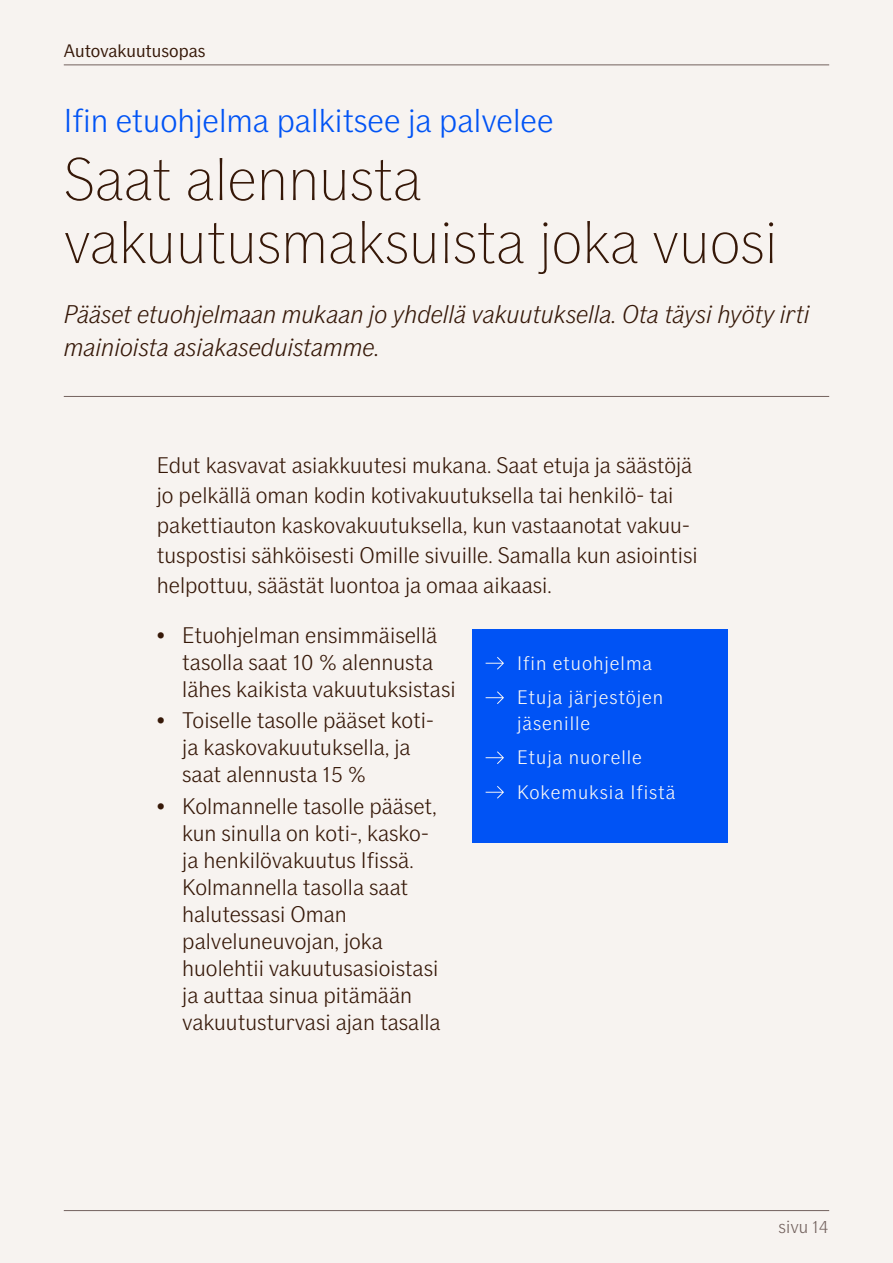
<style>
.page{position:relative;width:893px;height:1263px;background:#f7f3f0}
.page>*{position:absolute;margin:0;border:0;box-sizing:border-box;transform-origin:0 0}
.t1{font:100 60px/63px "If Sans";color:#361808}
.t2{font:300 33px "If Sans";color:#0053f5}
.t3{font:italic 300 25.5px/33px "If Sans";color:#361808}
.t4{font:300 22.5px/27px "If Sans";color:#361808}
.t5{font:300 19.5px/34.5px "If Sans";letter-spacing:.05em;color:#fbf9f7}
.t6{font:18px "If Sans";color:#361808}
.t7{font:300 18px "If Sans";color:#73625e}
</style>
<div class="page">
<hr style="left:64px;top:64px;width:765px;height:1px;background:#73625e">
<hr style="left:64px;top:1210px;width:765px;height:1px;background:#73625e">
<hr style="left:64px;top:396px;width:765px;height:1px;background:#73625e">
<div style="left:473px;top:629px;width:255px;height:213px;background:#0053f5"></div>
<svg style="left:486px;top:657px;width:18px;height:13px"></svg>
<svg style="left:486px;top:691px;width:18px;height:13px"></svg>
<svg style="left:486px;top:751px;width:18px;height:13px"></svg>
<svg style="left:486px;top:786px;width:18px;height:13px"></svg>
<p class="t6" style="left:64px;top:40px;width:143px">Autovakuutusopas</p>
<h2 class="t2" style="left:64px;top:102px;width:491px">Ifin etuohjelma palkitsee ja palvelee</h2>
<h1 class="t1" style="left:64px;top:148px;width:715px">Saat alennusta vakuutusmaksuista joka vuosi</h1>
<p class="t3" style="left:64px;top:298px;width:747px">Pääset etuohjelmaan mukaan jo yhdellä vakuutuksella. Ota täysi hyöty irti mainioista asiakaseduistamme.</p>
<p class="t4" style="left:157px;top:450px;width:543px;line-height:30px">Edut kasvavat asiakkuutesi mukana. Saat etuja ja säästöjä jo pelkällä oman kodin kotivakuutuksella tai henkilö- tai pakettiauton kaskovakuutuksella, kun vastaanotat vakuu&shy;tuspostisi sähköisesti Omille sivuille. Samalla kun asiointisi helpottuu, säästät luontoa ja omaa aikaasi.</p>
<p class="t4" style="left:182px;top:621px;width:275px;text-indent:-26px">• Etuohjelman ensimmäisellä tasolla saat 10 % alennusta lähes kaikista vakuutuksistasi</p>
<p class="t4" style="left:182px;top:707px;width:253px;text-indent:-26px">• Toiselle tasolle pääset koti&shy;ja kaskovakuutuksella, ja saat alennusta 15 %</p>
<p class="t4" style="left:182px;top:792px;width:260px;text-indent:-26px">• Kolmannelle tasolle pääset, kun sinulla on koti-, kasko&shy;ja henkilövakuutus Ifissä.<br>Kolmannella tasolla saat halutessasi Oman palveluneuvojan, joka huolehtii vakuutusasioistasi ja auttaa sinua pitämään vakuutusturvasi ajan tasalla</p>
<p class="t5" style="left:517px;top:646px;width:148px">Ifin etuohjelma<br>Etuja järjestöjen</p>
<p class="t5" style="left:517px;top:706px;width:160px">jäsenille<br>Etuja nuorelle<br>Kokemuksia Ifistä</p>
<p class="t7" style="left:779px;top:1217px;width:51px">sivu 14</p>
</div>
